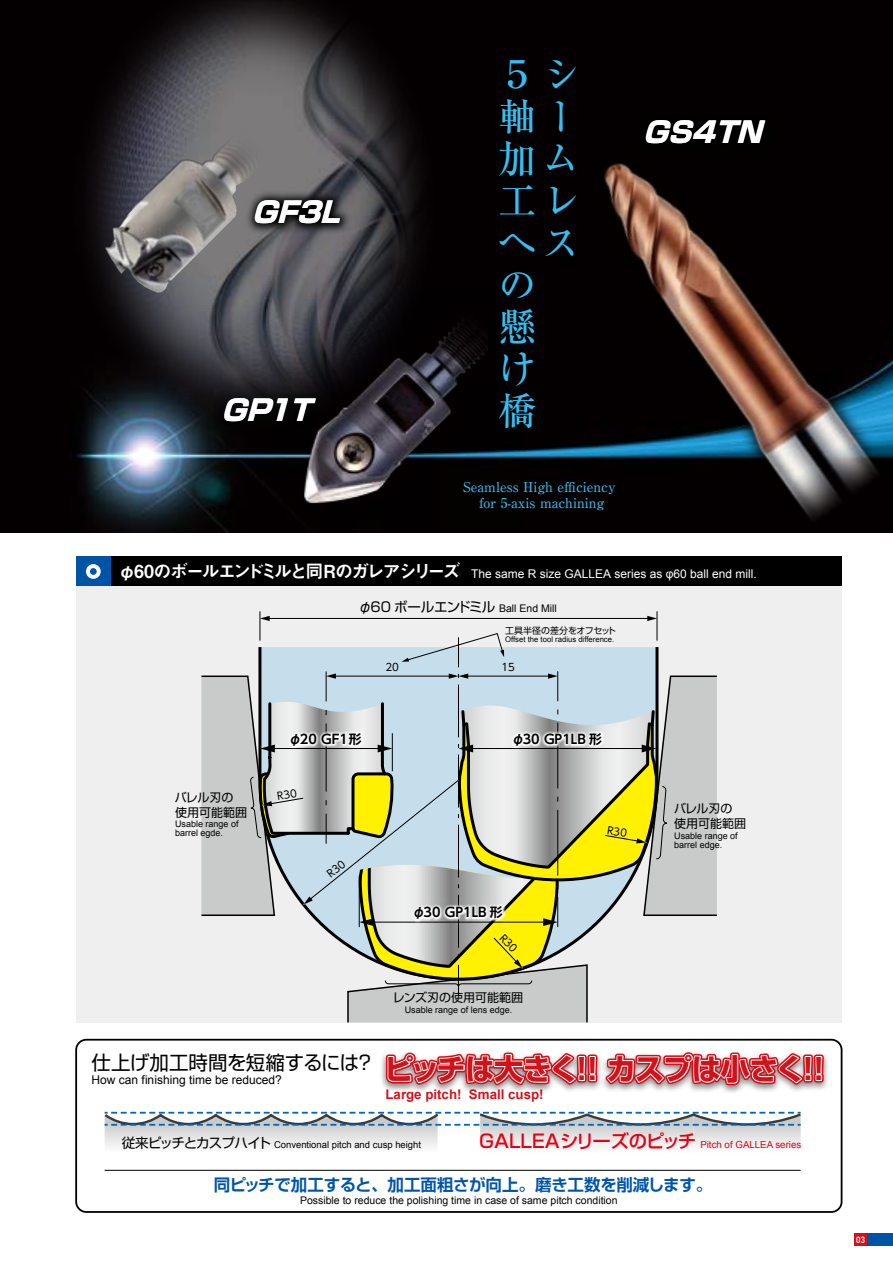
<style>
.page{position:relative;width:893px;height:1263px;background:#fff}
.page>*{position:absolute;margin:0;border:0;box-sizing:border-box;transform-origin:0 0}
.t1{font:500 38.1px/42.2px "Ryumin Pro";color:#37bef0}
.t2{font:700 29.1px "Shin Go Pro";letter-spacing:-.025em;color:#e60012}
.t3{font:italic 800 28.65px "Shin Go Pro";color:#fff}
.t4{font:19.5px "Shin Go Pro";letter-spacing:-.015em;color:#000}
.t5{font:700 16.5px "Shin Go Pro De";letter-spacing:-.02em;color:#0054a7}
.t6{font:500 13.5px/16.5px "Ryumin Pro";color:#37bef0;text-align:center}
.t7{font:13.5px "Shin Go Pro";letter-spacing:-.06em;color:#000}
.t8{font:700 13.35px "Arial";color:#d0121b}
.t9{font:700 12.9px "UD Shin Go Pro De";color:#000}
.t10{font:12px "Arial";color:#fff}
.t11{font:12px/15px "Shin Go Pro";color:#000}
.t12{font:12px "Arial";color:#000}
.t13{font:10.5px "Arial";color:#000}
.t14{font:10.35px "UD Shin Go Pro";color:#000}
.t15{font:9.75px "Arial";color:#e60012}
.t16{font:9.45px "Arial";color:#000}
.t17{font:9px/9px "Arial";color:#000}
.t18{font:9px "UD Shin Go Pro";letter-spacing:-.01em;color:#000}
.t19{font:700 9px "DIN Alternate";color:#fff}
.t20{font:7.65px "Arial";color:#000}
.s1{font-family:"Midashi Go Pro MB31";font-size:18px}
.s2{font-family:"Arial";font-size:10.5px}
.s3{font-family:"Shin Go Pro";font-size:13.5px}
.s4{font-family:"Shin Go Pro";font-weight:500;font-size:18.3px}
</style>
<div class="page">
<img style="left:0;top:0;width:893px;height:532px">
<img style="left:274px;top:288px;width:196px;height:239px">
<img style="left:162px;top:429px;width:215px;height:55px">
<div style="left:583px;top:60px;width:244px;height:51px;background:#040001"></div>
<img style="left:66px;top:0;width:378px;height:429px">
<img style="left:269px;top:141px;width:135px;height:146px">
<img style="left:104px;top:128px;width:165px;height:165px">
<div style="left:76px;top:586px;width:766px;height:436px;background:#efefef"></div>
<hr style="left:260px;top:611px;width:1px;height:30px;background:#000">
<hr style="left:657px;top:611px;width:1px;height:30px;background:#000">
<hr style="left:268px;top:618px;width:381px;height:1px;background:#000">
<svg style="left:260px;top:616px;width:10px;height:5px"></svg>
<svg style="left:647px;top:616px;width:10px;height:5px"></svg>
<div style="left:258px;top:647px;width:401px;height:26px;background:#c6deeb"></div>
<hr style="left:458px;top:637px;width:1px;height:30px;background:#000">
<hr style="left:557px;top:671px;width:1px;height:30px;background:#000">
<hr style="left:326px;top:671px;width:1px;height:30px;background:#000">
<svg style="left:401px;top:633px;width:103px;height:29px"></svg>
<div style="left:75px;top:1039px;width:767px;height:174px;border:2px solid #000;border-radius:10px"></div>
<img style="left:381px;top:1057px;width:447px;height:36px">
<svg style="left:383px;top:1052px;width:443px;height:37px"></svg>
<svg style="left:104px;top:1111px;width:697px;height:36px"></svg>
<div style="left:76px;top:557px;width:766px;height:29px;background:#000"></div>
<div style="left:76px;top:557px;width:34px;height:29px;background:#0054a7"></div>
<svg style="left:86px;top:564px;width:15px;height:15px"></svg>
<hr style="left:105px;top:1170px;width:696px;height:1px;background:#000">
<div style="left:854px;top:1233px;width:39px;height:13px;background:#0054a7"></div>
<div style="left:854px;top:1233px;width:13px;height:13px;background:#d0121b"></div>
<img style="left:470px;top:111px;width:423px;height:422px">
<svg style="left:200px;top:673px;width:518px;height:350px"></svg>
<h3 class="t3" style="left:252px;top:190px;width:100px">GF3L</h3>
<h3 class="t3" style="left:221px;top:387px;width:101px">GP1T</h3>
<h1 class="t1" style="left:499px;top:50px;width:79px">５シ軸ー加ム工レへスの懸け橋</h1>
<h3 class="t6" style="left:463px;top:477px;width:154px">Seamless High efficiency for 5-axis machining</h3>
<h3 class="t3" style="left:643px;top:109px;width:130px">GS4TN</h3>
<h3 class="t10" style="left:118px;top:566px;width:640px"><span class="s1">φ60のボールエンドミルと同Rのガレアシリーズ</span> The same R size GALLEA series as φ60 ball end mill.</h3>
<h3 class="t7" style="left:359px;top:596px;width:200px">φ60 ボールエンドミル <span class="s2">Ball End Mill</span></h3>
<p class="t18" style="left:505px;top:624px;width:113px">工具半径の差分をオフセット</p>
<p class="t20" style="left:505px;top:634px;width:111px">Offset the tool radius difference.</p>
<p class="t14" style="left:385px;top:659px;width:15px">20</p>
<p class="t14" style="left:501px;top:659px;width:15px">15</p>
<h3 class="t11" style="left:175px;top:789px;width:74px">バレル刃の使用可能範囲</h3>
<p class="t17" style="left:175px;top:820px;width:65px">Usable range of barrel egde.</p>
<h3 class="t9" style="left:289px;top:728px;width:74px">φ20 GF1形</h3>
<h3 class="t9" style="left:512px;top:728px;width:92px">φ30 GP1LB 形</h3>
<h3 class="t9" style="left:412px;top:902px;width:92px">φ30 GP1LB 形</h3>
<h3 class="t11" style="left:674px;top:800px;width:74px">バレル刃の使用可能範囲</h3>
<p class="t17" style="left:674px;top:832px;width:65px">Usable range of barrel edge.</p>
<h3 class="t4" style="left:92px;top:1046px;width:284px">仕上げ加工時間を短縮するには？</h3>
<h3 class="t12" style="left:92px;top:1072px;width:192px">How can finishing time be reduced?</h3>
<h3 class="t11" style="left:393px;top:989px;width:132px">レンズ刃の使用可能範囲</h3>
<p class="t17" style="left:405px;top:1005px;width:109px">Usable range of lens edge.</p>
<h2 class="t2" style="left:384px;top:1046px;width:450px">ピッチは大きく！！ カスプは小さく！！</h2>
<h3 class="t8" style="left:385px;top:1086px;width:160px">Large pitch! Small cusp!</h3>
<p class="t16" style="left:122px;top:1139px;width:301px"><span class="s3">従来ピッチとカスプハイト</span> Conventional pitch and cusp height</p>
<p class="t15" style="left:479px;top:1138px;width:324px"><span class="s4">GALLEAシリーズのピッチ</span> Pitch of GALLEA series</p>
<h3 class="t5" style="left:214px;top:1171px;width:500px">同ピッチで加工すると、加工面粗さが向上。磨き工数を削減します。</h3>
<p class="t13" style="left:300px;top:1193px;width:319px">Possible to reduce the polishing time in case of same pitch condition</p>
<p class="t19" style="left:856px;top:1233px;width:11px">03</p>
</div>
